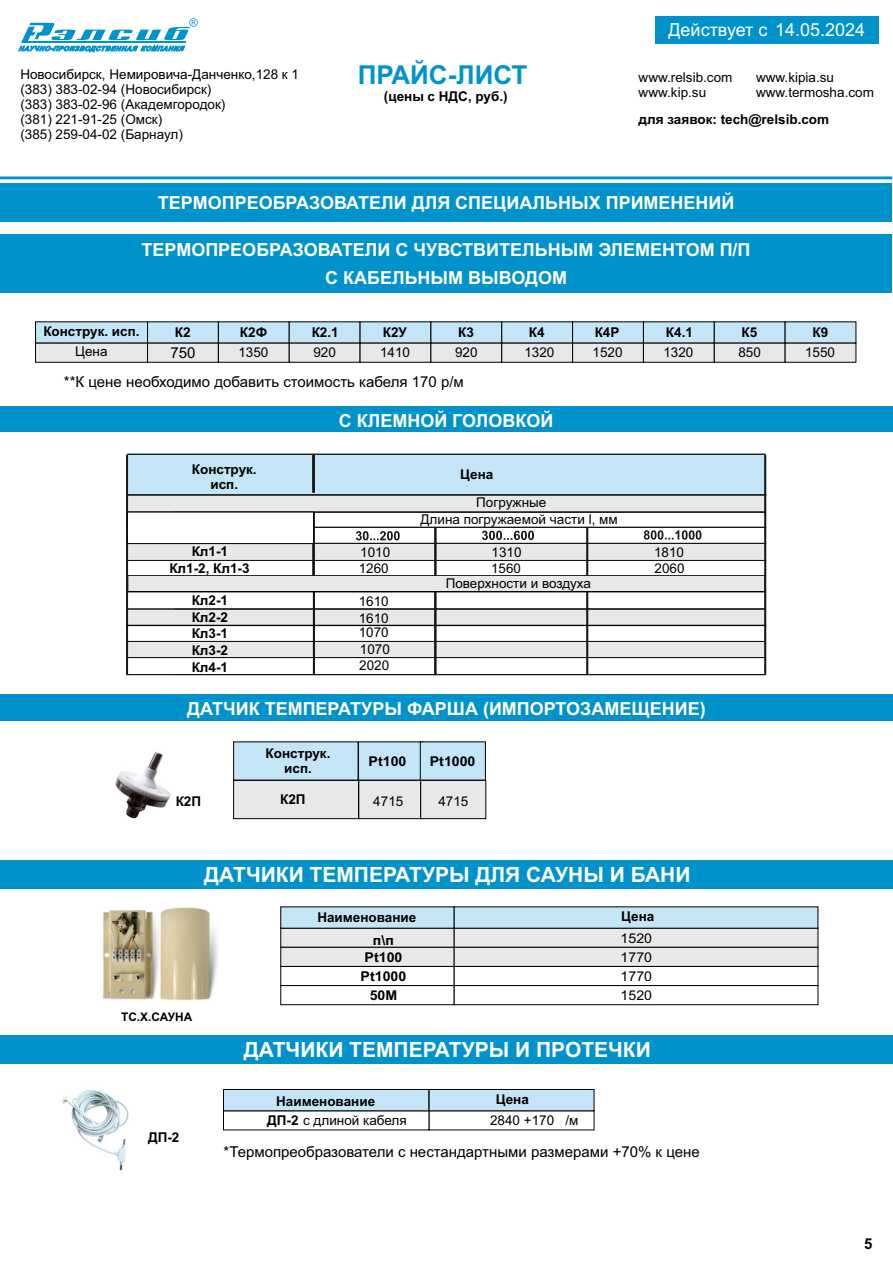
<style>
.page{position:relative;width:893px;height:1263px;background:#fff}
.page>*{position:absolute;margin:0;border:0;box-sizing:border-box;transform-origin:0 0}
.t1{font:700 26.1px "Arial";color:#0093cb}
.t2{font:700 21px "Arial";color:#fff}
.t3{font:700 18px/28.3px "Arial";color:#fff;text-align:center}
.t4{font:18px "Arial";color:#fff}
.t5{font:15px "Arial";color:#000}
.t6{font:700 15px "Arial";color:#000}
.t7{font:13.5px/15.1px "Arial";color:#000}
.t8{font:700 13.5px/17px "Arial";color:#000;text-align:center}
.t9{font:700 13.5px/18.6px "Arial";color:#000;text-align:center;scale:1.05 1}
.t10{font:13.5px/19.2px "Arial";color:#000;scale:1.05 1}
.t11{font:13.35px "Arial";color:#000}
.t12{font:700 11.85px "Arial";color:#000}
.s1{font-weight:700}
</style>
<div class="page">
<svg style="left:18px;top:18px;width:180px;height:34px"></svg>
<svg style="left:126px;top:453px;width:641px;height:222px"></svg>
<div style="left:0;top:860px;width:893px;height:29px;background:#0093cb"></div>
<img style="left:102px;top:907px;width:116px;height:93px">
<svg style="left:280px;top:906px;width:539px;height:99px"></svg>
<div style="left:655px;top:16px;width:224px;height:27px;background:#0093cb"></div>
<hr style="left:0;top:176px;width:892px;height:3px;background:#0093cb">
<div style="left:0;top:183px;width:892px;height:39px;background:#0093cb"></div>
<svg style="left:35px;top:321px;width:822px;height:42px;background:#c1d0d8"></svg>
<div style="left:0;top:694px;width:893px;height:26px;background:#0093cb"></div>
<svg style="left:233px;top:741px;width:254px;height:78px;background:#cad9e1"></svg>
<img style="left:115px;top:752px;width:56px;height:67px">
<div style="left:0;top:407px;width:893px;height:25px;background:#0093cb"></div>
<div style="left:0;top:1035px;width:893px;height:28px;background:#0093cb"></div>
<svg style="left:223px;top:1089px;width:372px;height:42px"></svg>
<img style="left:61px;top:1089px;width:68px;height:82px">
<div style="left:0;top:235px;width:892px;height:58px;background:#0093cb"></div>
<p class="t7" style="left:20px;top:67px;width:280px">Новосибирск, Немировича-Данченко,128 к 1 (383) 383-02-94 (Новосибирск)<br>(383) 383-02-96 (Академгородок)<br>(381) 221-91-25 (Омск)<br>(385) 259-04-02 (Барнаул)</p>
<h1 class="t1" style="left:358px;top:65px;width:171px">ПРАЙС-ЛИСТ</h1>
<p class="t8" style="left:384px;top:89px;width:125px">(цены с НДС, руб.)</p>
<h3 class="t4" style="left:668px;top:23px;width:198px">Действует с 14.05.2024</h3>
<p class="t7" style="left:639px;top:71px;width:95px">www.relsib.com www.kip.su</p>
<p class="t7" style="left:756px;top:71px;width:119px">www.kipia.su www.termosha.com</p>
<p class="t8" style="left:639px;top:112px;width:192px">для заявок: tech@relsib.com</p>
<h3 class="t3" style="left:158px;top:191px;width:578px">ТЕРМОПРЕОБРАЗОВАТЕЛИ ДЛЯ СПЕЦИАЛЬНЫХ ПРИМЕНЕНИЙ</h3>
<h3 class="t3" style="left:142px;top:237px;width:610px">ТЕРМОПРЕОБРАЗОВАТЕЛИ С ЧУВСТВИТЕЛЬНЫМ ЭЛЕМЕНТОМ П/П<br>С КАБЕЛЬНЫМ ВЫВОДОМ</h3>
<p class="t8" style="left:43px;top:324px;width:98px">Конструк. исп.</p>
<p class="t7" style="left:75px;top:345px;width:34px">Цена</p>
<p class="t8" style="left:175px;top:325px;width:17px">К2</p>
<p class="t8" style="left:240px;top:325px;width:29px">К2Ф</p>
<p class="t8" style="left:312px;top:325px;width:28px">К2.1</p>
<p class="t8" style="left:383px;top:325px;width:26px">К2У</p>
<p class="t8" style="left:458px;top:325px;width:17px">К3</p>
<p class="t8" style="left:529px;top:325px;width:17px">К4</p>
<p class="t8" style="left:595px;top:325px;width:26px">К4Р</p>
<p class="t8" style="left:666px;top:325px;width:28px">К4.1</p>
<p class="t8" style="left:741px;top:325px;width:17px">К5</p>
<p class="t8" style="left:812px;top:325px;width:17px">К9</p>
<p class="t5" style="left:170px;top:347px;width:27px">750</p>
<p class="t7" style="left:238px;top:346px;width:32px">1350</p>
<p class="t7" style="left:313px;top:346px;width:24px">920</p>
<p class="t7" style="left:380px;top:346px;width:32px">1410</p>
<p class="t7" style="left:455px;top:346px;width:24px">920</p>
<p class="t7" style="left:524px;top:346px;width:32px">1320</p>
<p class="t7" style="left:593px;top:346px;width:32px">1520</p>
<p class="t7" style="left:663px;top:346px;width:32px">1320</p>
<p class="t7" style="left:738px;top:346px;width:24px">850</p>
<p class="t7" style="left:805px;top:346px;width:32px">1550</p>
<p class="t5" style="left:64px;top:376px;width:401px">**К цене необходимо добавить стоимость кабеля 170 р/м</p>
<p class="t8" style="left:192px;top:463px;width:66px;line-height:15.1px">Конструк. исп.</p>
<p class="t8" style="left:169px;top:544px;width:82px">Кл1-1<br>Кл1-2, Кл1-3</p>
<p class="t8" style="left:192px;top:592px;width:38px;text-align:justify">Кл2-1<br>Кл2-2<br>Кл3-1<br>Кл3-2<br>Кл4-1</p>
<h3 class="t3" style="left:339px;top:408px;width:216px">С КЛЕМНОЙ ГОЛОВКОЙ</h3>
<p class="t8" style="left:460px;top:467px;width:35px">Цена</p>
<p class="t7" style="left:476px;top:496px;width:72px">Погружные</p>
<p class="t7" style="left:360px;top:546px;width:32px">1010</p>
<p class="t7" style="left:359px;top:562px;width:32px">1260</p>
<p class="t7" style="left:359px;top:593px;width:32px;line-height:17.2px">1610<br>1610</p>
<p class="t7" style="left:359px;top:626px;width:33px;line-height:16.2px;text-align:justify">1070<br>1070<br>2020</p>
<p class="t7" style="left:420px;top:513px;width:199px">Длина погружаемой части l, мм</p>
<p class="t7" style="left:492px;top:546px;width:32px">1310</p>
<p class="t11" style="left:491px;top:563px;width:31px">1560</p>
<p class="t7" style="left:446px;top:577px;width:147px">Поверхности и воздуха</p>
<p class="t7" style="left:654px;top:545px;width:32px;line-height:16.4px">1810<br>2060</p>
<h3 class="t3" style="left:187px;top:696px;width:520px">ДАТЧИК ТЕМПЕРАТУРЫ ФАРША (ИМПОРТОЗАМЕЩЕНИЕ)</h3>
<p class="t9" style="left:369px;top:753px;width:38px">Pt100</p>
<p class="t9" style="left:430px;top:753px;width:45px">Pt1000</p>
<p class="t8" style="left:176px;top:794px;width:27px">К2П</p>
<p class="t8" style="left:280px;top:792px;width:27px">К2П</p>
<p class="t7" style="left:373px;top:795px;width:32px">4715</p>
<p class="t7" style="left:438px;top:795px;width:32px">4715</p>
<p class="t8" style="left:266px;top:747px;width:66px;line-height:15.1px">Конструк. исп.</p>
<h2 class="t2" style="left:204px;top:867px;width:488px">ДАТЧИКИ ТЕМПЕРАТУРЫ ДЛЯ САУНЫ И БАНИ</h2>
<p class="t8" style="left:317px;top:910px;width:101px">Наименование</p>
<p class="t8" style="left:621px;top:909px;width:35px">Цена</p>
<p class="t12" style="left:121px;top:1013px;width:73px">ТС.Х.САУНА</p>
<p class="t8" style="left:148px;top:1130px;width:33px">ДП-2</p>
<p class="t9" style="left:361px;top:932px;width:45px">п\п<br>Pt100<br>Pt1000<br>50М</p>
<p class="t10" style="left:621px;top:929px;width:32px">1520<br>1770</p>
<p class="t10" style="left:621px;top:987px;width:32px">1520</p>
<p class="t10" style="left:621px;top:968px;width:32px">1770</p>
<h2 class="t2" style="left:244px;top:1041px;width:409px">ДАТЧИКИ ТЕМПЕРАТУРЫ И ПРОТЕЧКИ</h2>
<p class="t8" style="left:276px;top:1094px;width:101px">Наименование</p>
<p class="t8" style="left:496px;top:1092px;width:35px">Цена</p>
<p class="t7" style="left:267px;top:1114px;width:141px"><span class="s1">ДП-2</span> с длиной кабеля</p>
<p class="t7" style="left:490px;top:1114px;width:90px">2840 +170 /м</p>
<p class="t5" style="left:224px;top:1146px;width:478px">*Термопреобразователи с нестандартными размерами +70% к цене</p>
<p class="t6" style="left:864px;top:1238px;width:10px">5</p>
</div>
